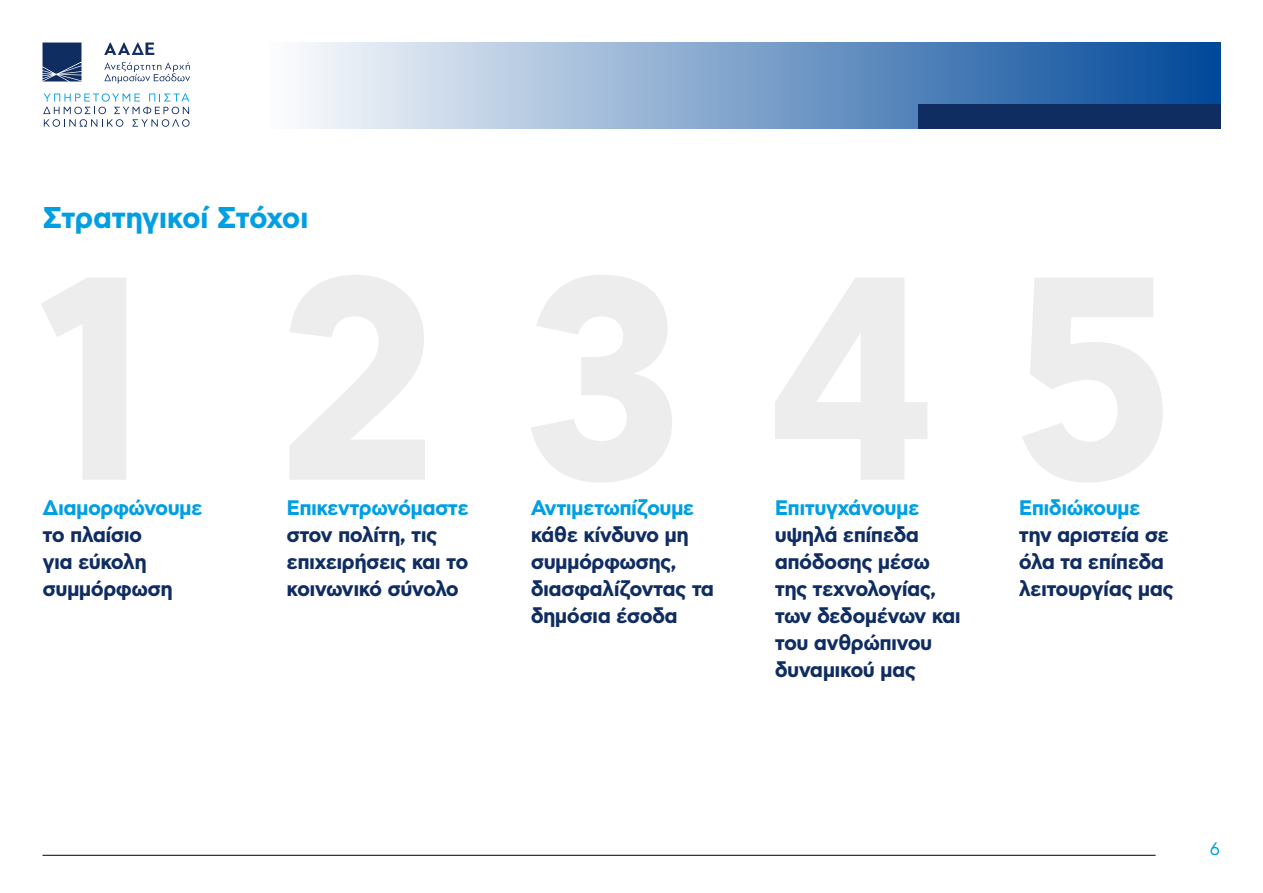
<style>
.page{position:relative;width:1263px;height:893px;background:#fff}
.page>*{position:absolute;margin:0;border:0;box-sizing:border-box;transform-origin:0 0}
.t1{font:700 30px "CF Asty Std";letter-spacing:-.03em;color:#009fe3}
.t2{font:700 21px/27px "CF Asty Std";letter-spacing:-.03em;color:#102d62}
.t3{font:700 21px "CF Asty Std";letter-spacing:-.03em;color:#009fe3}
.t4{font:18px "CF Panoptik";color:#009fe3}
</style>
<div class="page">
<svg style="left:43px;top:43px;width:38px;height:38px"></svg>
<svg style="left:104px;top:62px;width:86px;height:22px"></svg>
<svg style="left:104px;top:43px;width:50px;height:12px"></svg>
<svg style="left:43px;top:93px;width:147px;height:34px"></svg>
<div style="left:269px;top:43px;width:951px;height:86px;background:linear-gradient(to right,#fdfdfe,#004899)"></div>
<div style="left:918px;top:104px;width:302px;height:25px;background:#102d62"></div>
<hr style="left:43px;top:855px;width:1112px;height:1px;background:#000">
<h1 class="t1" style="left:43px;top:200px;width:268px">Στρατηγικοί Στόχοι</h1>
<p class="t3" style="left:43px;top:495px;width:162px">Διαμορφώνουμε</p>
<p class="t2" style="left:43px;top:549px;width:132px">για εύκολη συμμόρφωση</p>
<p class="t2" style="left:43px;top:522px;width:101px">το πλαίσιο</p>
<p class="t3" style="left:287px;top:495px;width:184px">Επικεντρωνόμαστε</p>
<p class="t2" style="left:287px;top:522px;width:183px">στον πολίτη, τις επιχειρήσεις και το κοινωνικό σύνολο</p>
<p class="t3" style="left:531px;top:495px;width:165px">Αντιμετωπίζουμε</p>
<p class="t2" style="left:531px;top:522px;width:185px">κάθε κίνδυνο μη συμμόρφωσης, διασφαλίζοντας τα δημόσια έσοδα</p>
<p class="t3" style="left:775px;top:495px;width:146px">Επιτυγχάνουμε</p>
<p class="t2" style="left:775px;top:522px;width:188px">υψηλά επίπεδα απόδοσης μέσω της τεχνολογίας, των δεδομένων και του ανθρώπινου δυναμικού μας</p>
<p class="t3" style="left:1019px;top:495px;width:123px">Επιδιώκουμε</p>
<p class="t2" style="left:1019px;top:522px;width:156px">την αριστεία σε όλα τα επίπεδα λειτουργίας μας</p>
<p class="t4" style="left:1209px;top:838px;width:12px">6</p>
</div>
